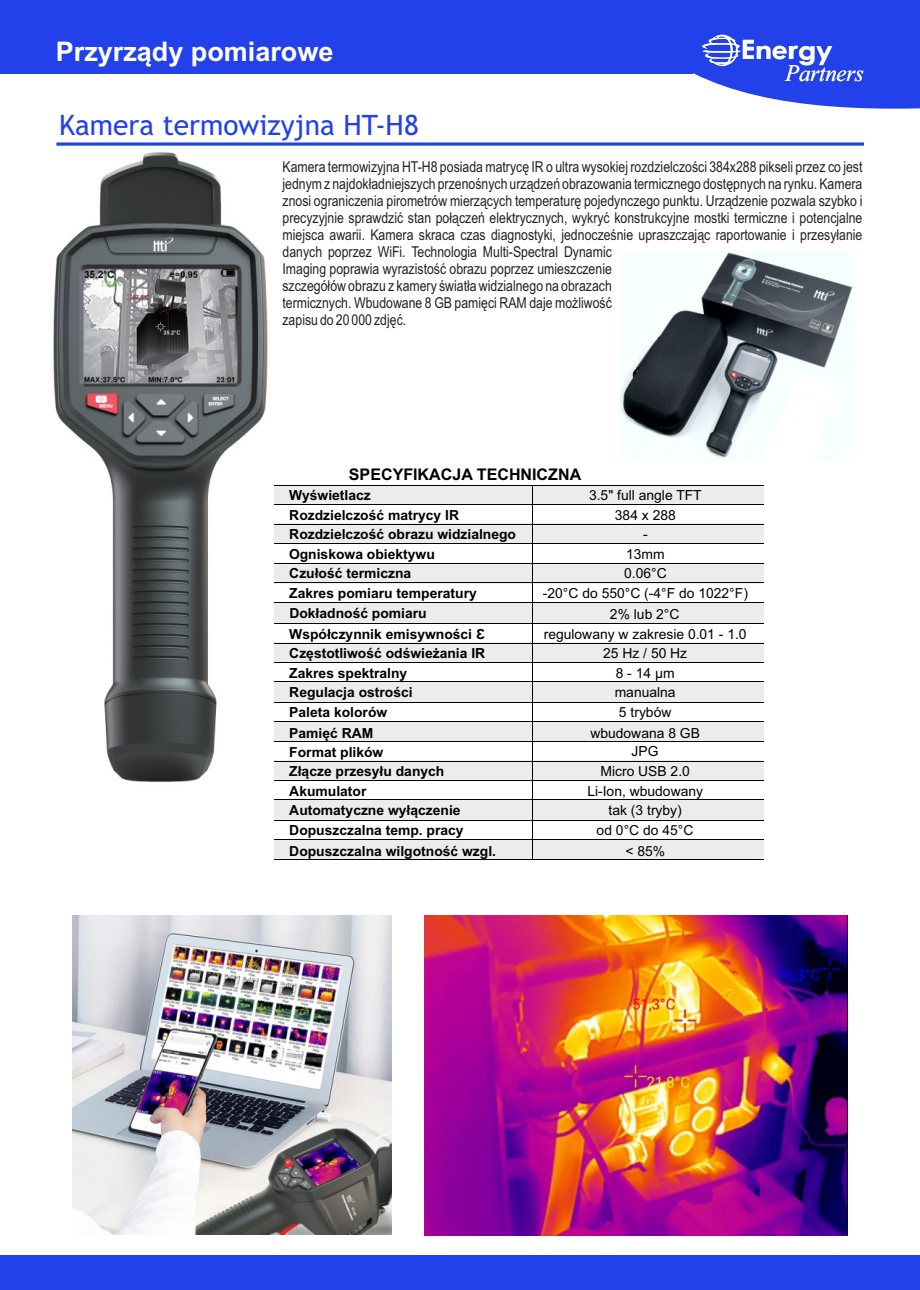
<style>
.page{position:relative;width:920px;height:1290px;background:#fff}
.page>*{position:absolute;margin:0;border:0;box-sizing:border-box;transform-origin:0 0}
.t1{font:28.05px "Trebuchet MS";color:#2341eb}
.t2{font:700 27px "Arial";color:#fff}
.t3{font:700 24.45px "Century Gothic";color:#fff;scale:1.17 1}
.t4{font:italic 23.7px "Times New Roman";color:#fff;scale:.94 1}
.t5{font:700 16.05px "Arial";color:#000}
.t6{font:15px/17px "Arial Narrow";color:#231f20}
.t7{font:700 13.95px/20.9px "Arial";color:#000}
.t8{font:13.95px "Arial";color:#000}
.s1{font-size:26.7px}
.s2{font-size:25.65px}
.s3{font-size:26.1px}
</style>
<div class="page">
<img style="left:620px;top:251px;width:235px;height:209px">
<img style="left:53px;top:152px;width:225px;height:630px">
<div style="left:275px;top:800px;width:489px;height:20px;background:#ebecec"></div>
<div style="left:275px;top:839px;width:489px;height:21px;background:#ebecec"></div>
<div style="left:275px;top:761px;width:489px;height:20px;background:#ebecec"></div>
<div style="left:275px;top:682px;width:489px;height:20px;background:#ebecec"></div>
<div style="left:275px;top:721px;width:489px;height:21px;background:#ebecec"></div>
<svg style="left:0;top:0;width:920px;height:109px;fill:#2341eb"></svg>
<div style="left:0;top:29px;width:693px;height:44px;background:#2341eb"></div>
<svg style="left:702px;top:35px;width:39px;height:31px"></svg>
<div style="left:0;top:1255px;width:920px;height:35px;background:#2341eb"></div>
<svg style="left:56px;top:142px;width:808px;height:4px;background:#4f67ee"></svg>
<div style="left:275px;top:485px;width:489px;height:20px;background:#ebecec"></div>
<div style="left:275px;top:524px;width:489px;height:20px;background:#ebecec"></div>
<div style="left:275px;top:563px;width:489px;height:20px;background:#ebecec"></div>
<div style="left:275px;top:602px;width:489px;height:22px;background:#ebecec"></div>
<div style="left:275px;top:643px;width:489px;height:20px;background:#ebecec"></div>
<hr style="left:275px;top:504px;width:489px;height:1px;background:#000">
<hr style="left:275px;top:524px;width:489px;height:1px;background:#000">
<hr style="left:275px;top:543px;width:489px;height:1px;background:#000">
<hr style="left:275px;top:563px;width:489px;height:1px;background:#000">
<hr style="left:275px;top:582px;width:489px;height:1px;background:#000">
<hr style="left:275px;top:602px;width:489px;height:1px;background:#000">
<hr style="left:275px;top:623px;width:489px;height:1px;background:#000">
<hr style="left:275px;top:643px;width:489px;height:1px;background:#000">
<hr style="left:275px;top:662px;width:489px;height:1px;background:#000">
<hr style="left:532px;top:485px;width:1px;height:374px;background:#000">
<hr style="left:275px;top:681px;width:489px;height:1px;background:#000">
<hr style="left:275px;top:485px;width:489px;height:1px;background:#000">
<hr style="left:275px;top:702px;width:489px;height:1px;background:#000">
<hr style="left:275px;top:721px;width:489px;height:1px;background:#000">
<hr style="left:275px;top:741px;width:489px;height:1px;background:#000">
<hr style="left:275px;top:761px;width:489px;height:1px;background:#000">
<hr style="left:275px;top:780px;width:489px;height:1px;background:#000">
<hr style="left:275px;top:799px;width:489px;height:1px;background:#000">
<hr style="left:275px;top:820px;width:489px;height:1px;background:#000">
<hr style="left:275px;top:839px;width:489px;height:1px;background:#000">
<hr style="left:275px;top:859px;width:489px;height:1px;background:#000">
<img style="left:73px;top:915px;width:319px;height:319px">
<img style="left:424px;top:916px;width:423px;height:319px">
<h2 class="t2" style="left:56px;top:41px;width:279px">Przyrządy pomiarowe</h2>
<h1 class="t1" style="left:59px;top:114px;width:361px">Kamera termowizyjna HT-H8</h1>
<h3 class="t3" style="left:741px;top:41px;width:80px"><span class="s1">E</span>ner<span class="s2">g</span><span class="s3">y</span></h3>
<h3 class="t4" style="left:786px;top:64px;width:85px">Partners</h3>
<p class="t6" style="left:282px;top:160px;width:581px">Kamera termowizyjna HT-H8 posiada matrycę IR o ultra wysokiej rozdzielczości 384x288 pikseli przez co jest jednym z najdokładniejszych przenośnych urządzeń obrazowania termicznego dostępnych na rynku. Kamera znosi ograniczenia pirometrów mierzących temperaturę pojedynczego punktu. Urządzenie pozwala szybko i precyzyjnie sprawdzić stan połączeń elektrycznych, wykryć konstrukcyjne mostki termiczne i potencjalne miejsca awarii. Kamera skraca czas diagnostyki, jednocześnie upraszczając raportowanie i przesyłanie danych poprzez WiFi. Technologia Multi-Spectral Dynamic<br>Imaging poprawia wyrazistość obrazu poprzez umieszczenie<br>szczegółów obrazu z kamery światła widzialnego na obrazach<br>termicznych. Wbudowane 8 GB pamięci RAM daje możliwość<br>zapisu do 20 000 zdjęć.</p>
<p class="t5" style="left:349px;top:468px;width:234px">SPECYFIKACJA TECHNICZNA</p>
<p class="t7" style="left:289px;top:486px;width:83px">Wyświetlacz</p>
<p class="t8" style="left:589px;top:490px;width:114px">3.5" full angle TFT</p>
<p class="t7" style="left:289px;top:506px;width:171px">Rozdzielczość matrycy IR</p>
<p class="t8" style="left:615px;top:509px;width:62px">384 x 288</p>
<p class="t7" style="left:289px;top:525px;width:228px">Rozdzielczość obrazu widzialnego</p>
<p class="t8" style="left:643px;top:529px;width:6px">-</p>
<p class="t7" style="left:289px;top:545px;width:147px">Ogniskowa obiektywu</p>
<p class="t8" style="left:626px;top:549px;width:40px">13mm</p>
<p class="t7" style="left:289px;top:564px;width:123px">Czułość termiczna</p>
<p class="t8" style="left:624px;top:568px;width:44px">0.06°C</p>
<p class="t7" style="left:289px;top:584px;width:189px">Zakres pomiaru temperatury</p>
<p class="t8" style="left:543px;top:588px;width:207px">-20°C do 550°C (-4°F do 1022°F)</p>
<p class="t7" style="left:289px;top:604px;width:184px">Dokładność pomiaru<br>Współczynnik emisywności</p>
<p class="t8" style="left:610px;top:609px;width:71px">2% lub 2°C</p>
<p class="t8" style="left:544px;top:628px;width:204px">regulowany w zakresie 0.01 - 1.0</p>
<p class="t7" style="left:289px;top:644px;width:197px">Częstotliwość odświeżania IR</p>
<p class="t8" style="left:603px;top:648px;width:86px">25 Hz / 50 Hz</p>
<p class="t7" style="left:289px;top:664px;width:120px">Zakres spektralny</p>
<p class="t8" style="left:616px;top:668px;width:60px">8 - 14 μm</p>
<p class="t7" style="left:289px;top:682px;width:125px">Regulacja ostrości</p>
<p class="t8" style="left:615px;top:686px;width:62px">manualna</p>
<p class="t7" style="left:289px;top:703px;width:99px">Paleta kolorów</p>
<p class="t8" style="left:619px;top:707px;width:54px">5 trybów</p>
<p class="t7" style="left:289px;top:724px;width:86px">Pamięć RAM</p>
<p class="t8" style="left:590px;top:728px;width:111px">wbudowana 8 GB</p>
<p class="t7" style="left:289px;top:743px;width:96px">Format plików</p>
<p class="t8" style="left:632px;top:746px;width:28px">JPG</p>
<p class="t7" style="left:289px;top:762px;width:157px">Złącze przesyłu danych</p>
<p class="t8" style="left:600px;top:766px;width:91px">Micro USB 2.0</p>
<p class="t7" style="left:289px;top:782px;width:79px">Akumulator</p>
<p class="t8" style="left:587px;top:786px;width:117px">Li-Ion, wbudowany</p>
<p class="t7" style="left:289px;top:800px;width:173px">Automatyczne wyłączenie</p>
<p class="t8" style="left:609px;top:804px;width:75px">tak (3 tryby)</p>
<p class="t7" style="left:289px;top:821px;width:176px">Dopuszczalna temp. pracy</p>
<p class="t8" style="left:597px;top:825px;width:98px">od 0°C do 45°C</p>
<p class="t7" style="left:289px;top:842px;width:208px">Dopuszczalna wilgotność wzgl.</p>
<p class="t8" style="left:625px;top:846px;width:41px">&lt; 85%</p>
</div>
